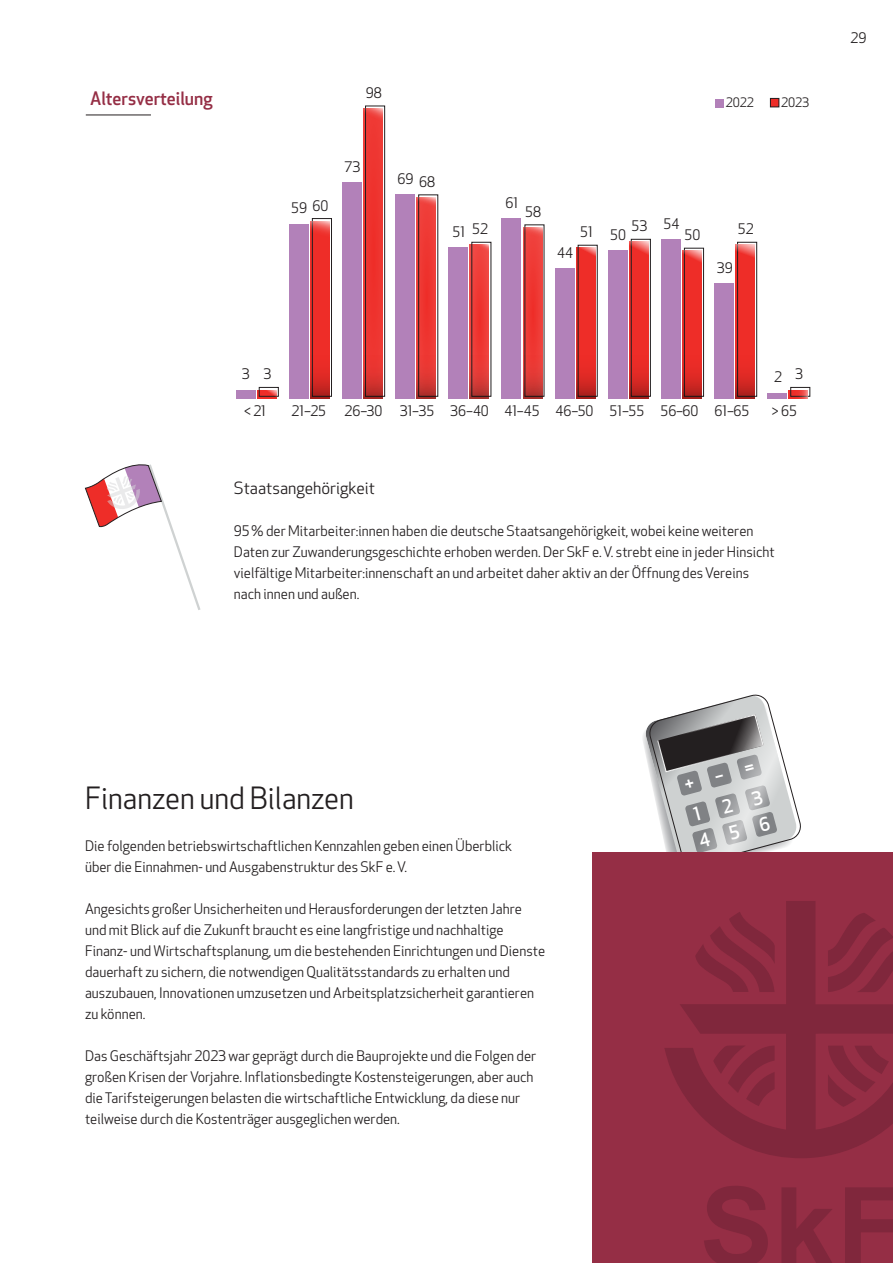
<style>
.page{position:relative;width:893px;height:1263px;background:#fff}
.page>*{position:absolute;margin:0;border:0;box-sizing:border-box;transform-origin:0 0}
.head{font:30px "Apex New";color:#231f20}
.daten_head_rot{font:500 18px "Apex New";color:#952e45}
.fließ_flatter{font:16.5px "Apex New";color:#231f20}
.fließ_flatter-2{font:14.25px/21px "Apex New";color:#231f20}
.daten_fließ{font:12.75px "Apex New";letter-spacing:-.01em;color:#231f20}
</style>
<div class="page">
<div style="left:592px;top:853px;width:301px;height:410px;background:#952e45"></div>
<svg style="left:664px;top:901px;width:229px;height:257px"></svg>
<svg style="left:704px;top:1186px;width:64px;height:77px"></svg>
<svg style="left:781px;top:1187px;width:51px;height:76px"></svg>
<svg style="left:845px;top:1187px;width:48px;height:76px"></svg>
<svg style="left:828px;top:913px;width:65px;height:79px"></svg>
<svg style="left:828px;top:1046px;width:61px;height:61px"></svg>
<svg style="left:695px;top:912px;width:80px;height:80px"></svg>
<svg style="left:713px;top:1045px;width:62px;height:61px"></svg>
<div style="left:236px;top:390px;width:19px;height:8px;background:#b281b9"></div>
<div style="left:289px;top:224px;width:19px;height:174px;background:#b281b9"></div>
<div style="left:342px;top:182px;width:19px;height:216px;background:#b281b9"></div>
<div style="left:395px;top:194px;width:20px;height:204px;background:#b281b9"></div>
<div style="left:449px;top:247px;width:19px;height:151px;background:#b281b9"></div>
<div style="left:502px;top:218px;width:19px;height:180px;background:#b281b9"></div>
<div style="left:555px;top:268px;width:19px;height:130px;background:#b281b9"></div>
<div style="left:608px;top:250px;width:19px;height:148px;background:#b281b9"></div>
<div style="left:661px;top:239px;width:19px;height:159px;background:#b281b9"></div>
<div style="left:714px;top:283px;width:19px;height:115px;background:#b281b9"></div>
<div style="left:767px;top:393px;width:20px;height:5px;background:#b281b9"></div>
<div style="left:259px;top:387px;width:20px;height:10px;border:1px solid #231f20"></div>
<div style="left:312px;top:218px;width:20px;height:179px;border:1px solid #231f20"></div>
<div style="left:365px;top:106px;width:20px;height:291px;border:1px solid #231f20"></div>
<div style="left:578px;top:245px;width:20px;height:152px;border:1px solid #231f20"></div>
<div style="left:631px;top:239px;width:20px;height:158px;border:1px solid #231f20"></div>
<div style="left:684px;top:248px;width:20px;height:149px;border:1px solid #231f20"></div>
<div style="left:737px;top:242px;width:20px;height:155px;border:1px solid #231f20"></div>
<div style="left:790px;top:387px;width:20px;height:10px;border:1px solid #231f20"></div>
<hr style="left:86px;top:115px;width:65px;height:1px;background:#231f20">
<div style="left:715px;top:99px;width:9px;height:8px;background:#b281b9"></div>
<div style="left:770px;top:98px;width:9px;height:9px;background:#ee2d28"></div>
<div style="left:770px;top:98px;width:9px;height:9px;border:1px solid #231f20"></div>
<svg style="left:257px;top:390px;width:19px;height:8px"></svg>
<svg style="left:789px;top:390px;width:19px;height:8px"></svg>
<svg style="left:310px;top:221px;width:20px;height:177px;background:#dd2e29"></svg>
<svg style="left:364px;top:108px;width:19px;height:290px;background:#df3530"></svg>
<svg style="left:417px;top:197px;width:19px;height:201px;background:#de3934"></svg>
<svg style="left:470px;top:244px;width:19px;height:154px;background:#dd3c37"></svg>
<svg style="left:523px;top:227px;width:19px;height:171px;background:#dd3b36"></svg>
<svg style="left:576px;top:247px;width:19px;height:151px;background:#db2c27"></svg>
<svg style="left:629px;top:241px;width:19px;height:157px;background:#dc2e2a"></svg>
<svg style="left:682px;top:250px;width:20px;height:148px;background:#dc2e29"></svg>
<svg style="left:736px;top:244px;width:19px;height:154px;background:#dc2f2b"></svg>
<svg style="left:85px;top:464px;width:116px;height:146px"></svg>
<svg style="left:640px;top:694px;width:162px;height:159px"></svg>
<p class="fließ_flatter-2" style="left:366px;top:82px;width:17px">98</p>
<p class="daten_head_rot" style="left:90px;top:86px;width:124px">Altersverteilung</p>
<p class="daten_fließ" style="left:726px;top:95px;width:30px">2022</p>
<p class="daten_fließ" style="left:781px;top:95px;width:30px">2023</p>
<p class="fließ_flatter-2" style="left:291px;top:198px;width:17px">59</p>
<p class="fließ_flatter-2" style="left:313px;top:195px;width:17px">60</p>
<p class="fließ_flatter-2" style="left:344px;top:156px;width:17px">73</p>
<p class="fließ_flatter-2" style="left:242px;top:364px;width:9px">3</p>
<p class="fließ_flatter-2" style="left:264px;top:364px;width:9px">3</p>
<p class="fließ_flatter-2" style="left:397px;top:168px;width:17px">69</p>
<p class="fließ_flatter-2" style="left:419px;top:171px;width:17px">68</p>
<p class="fließ_flatter-2" style="left:453px;top:221px;width:14px">51</p>
<p class="fließ_flatter-2" style="left:472px;top:218px;width:17px">52</p>
<p class="fließ_flatter-2" style="left:505px;top:192px;width:14px">61</p>
<p class="fließ_flatter-2" style="left:525px;top:201px;width:17px">58</p>
<p class="fließ_flatter-2" style="left:557px;top:242px;width:17px">44</p>
<p class="fließ_flatter-2" style="left:631px;top:215px;width:17px">53</p>
<p class="fließ_flatter-2" style="left:663px;top:213px;width:17px">54</p>
<p class="fließ_flatter-2" style="left:580px;top:221px;width:14px">51</p>
<p class="fließ_flatter-2" style="left:610px;top:225px;width:17px">50</p>
<p class="fließ_flatter-2" style="left:684px;top:225px;width:17px">50</p>
<p class="fließ_flatter-2" style="left:738px;top:219px;width:17px">52</p>
<p class="fließ_flatter-2" style="left:717px;top:257px;width:17px">39</p>
<p class="fließ_flatter-2" style="left:774px;top:366px;width:9px">2</p>
<p class="fließ_flatter-2" style="left:795px;top:364px;width:9px">3</p>
<p class="fließ_flatter-2" style="left:244px;top:400px;width:23px">&lt; 21</p>
<p class="fließ_flatter-2" style="left:291px;top:400px;width:36px">21–25</p>
<p class="fließ_flatter-2" style="left:344px;top:400px;width:40px">26–30</p>
<p class="fließ_flatter-2" style="left:400px;top:400px;width:36px">31–35</p>
<p class="fließ_flatter-2" style="left:450px;top:400px;width:40px">36–40</p>
<p class="fließ_flatter-2" style="left:504px;top:400px;width:37px">41–45</p>
<p class="fließ_flatter-2" style="left:555px;top:400px;width:40px">46–50</p>
<p class="fließ_flatter-2" style="left:610px;top:400px;width:36px">51–55</p>
<p class="fließ_flatter-2" style="left:660px;top:400px;width:40px">56–60</p>
<p class="fließ_flatter-2" style="left:714px;top:400px;width:36px">61–65</p>
<p class="fließ_flatter-2" style="left:772px;top:400px;width:27px">&gt; 65</p>
<p class="fließ_flatter" style="left:234px;top:477px;width:143px">Staatsangehörigkeit</p>
<p class="fließ_flatter-2" style="left:234px;top:520px;width:542px">95 % der Mitarbeiter:innen haben die deutsche Staatsangehörigkeit, wobei keine weiteren Daten zur Zuwanderungsgeschichte erhoben werden. Der SkF e. V. strebt eine in jeder Hinsicht vielfältige Mitarbeiter:innenschaft an und arbeitet daher aktiv an der Öffnung des Vereins nach innen und außen.</p>
<p class="fließ_flatter-2" style="left:850px;top:27px;width:17px">29</p>
<p class="head" style="left:85px;top:779px;width:270px">Finanzen und Bilanzen</p>
<p class="fließ_flatter-2" style="left:85px;top:835px;width:429px">Die folgenden betriebswirtschaftlichen Kennzahlen geben einen Überblick über die Einnahmen- und Ausgabenstruktur des SkF e. V.</p>
<p class="fließ_flatter-2" style="left:85px;top:898px;width:462px">Angesichts großer Unsicherheiten und Herausforderungen der letzten Jahre und mit Blick auf die Zukunft braucht es eine langfristige und nachhaltige Finanz- und Wirtschaftsplanung, um die bestehenden Einrichtungen und Dienste dauerhaft zu sichern, die notwendigen Qualitätsstandards zu erhalten und auszubauen, Innovationen umzusetzen und Arbeitsplatzsicherheit garantieren zu können.</p>
<p class="fließ_flatter-2" style="left:85px;top:1045px;width:453px">Das Geschäftsjahr 2023 war geprägt durch die Bauprojekte und die Folgen der großen Krisen der Vorjahre. Inflationsbedingte Kostensteigerungen, aber auch die Tarifsteigerungen belasten die wirtschaftliche Entwicklung, da diese nur teilweise durch die Kostenträger ausgeglichen werden.</p>
</div>
